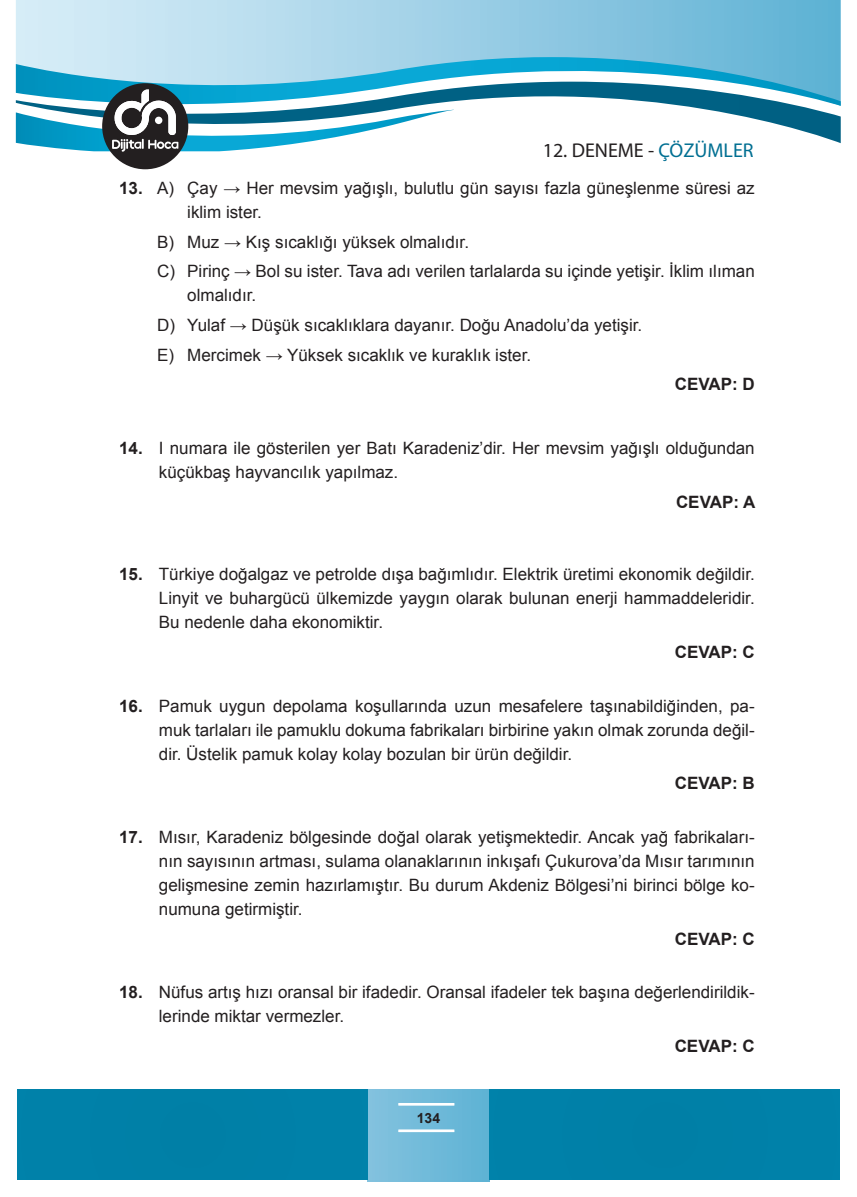
<style>
.page{position:relative;width:857px;height:1197px;background:#fff}
.page>*{position:absolute;margin:0;border:0;box-sizing:border-box;transform-origin:0 0}
.t1{font:20px "Myriad Pro";color:#231f20}
.t2{font:17px/24px "Arial";color:#231f20}
.t3{font:700 17px "Arial";color:#231f20}
.t4{font:700 14px "Arial";color:#231f20}
.s1{color:#006f92}
.s2{font-weight:700}
</style>
<div class="page">
<svg style="left:16px;top:0;width:824px;height:44px;background:#9ed0e6"></svg>
<svg style="left:16px;top:44px;width:824px;height:24px;background:#90cce5"></svg>
<svg style="left:16px;top:68px;width:824px;height:75px"></svg>
<div style="left:367px;top:1089px;width:122px;height:92px;background:linear-gradient(to right,#85c3df,#5fb3d5)"></div>
<hr style="left:398px;top:1102px;width:56px;height:1px;background:#fff">
<hr style="left:398px;top:1103px;width:56px;height:1px;background:#fff">
<hr style="left:398px;top:1104px;width:56px;height:1px;background:#fff">
<hr style="left:398px;top:1129px;width:56px;height:1px;background:#fff">
<hr style="left:398px;top:1130px;width:56px;height:1px;background:#fff">
<hr style="left:398px;top:1131px;width:56px;height:1px;background:#fff">
<div style="left:17px;top:1089px;width:350px;height:90px;background:#0080a8"></div>
<div style="left:489px;top:1089px;width:350px;height:90px;background:#0080a8"></div>
<div style="left:102px;top:83px;width:86px;height:86px;background:#231f20;border-radius:50%"></div>
<svg style="left:16px;top:89px;width:437px;height:67px"></svg>
<p class="t1" style="left:542px;top:138px;width:212px">12. DENEME - <span class="s1">ÇÖZÜMLER</span></p>
<p class="t2" style="left:187px;top:176px;width:568px;text-indent:-68px"><span class="s2">13.</span> A) Çay → Her mevsim yağışlı, bulutlu gün sayısı fazla güneşlenme süresi az iklim ister.</p>
<p class="t2" style="left:157px;top:227px;width:598px;line-height:29.6px">B) Muz → Kış sıcaklığı yüksek olmalıdır.<br>C) Pirinç → Bol su ister. Tava adı verilen tarlalarda su içinde yetişir. İklim ılıman</p>
<p class="t2" style="left:157px;top:281px;width:486px;line-height:29.6px;text-indent:30px">olmalıdır.<br>D) Yulaf → Düşük sıcaklıklara dayanır. Doğu Anadolu’da yetişir.<br>E) Mercimek → Yüksek sıcaklık ve kuraklık ister.</p>
<p class="t3" style="left:674px;top:373px;width:81px">CEVAP: D</p>
<p class="t2" style="left:159px;top:436px;width:597px;text-indent:-40px"><span class="s2">14.</span> I numara ile gösterilen yer Batı Karadeniz’dir. Her mevsim yağışlı olduğundan küçükbaş hayvancılık yapılmaz.</p>
<p class="t3" style="left:675px;top:491px;width:81px">CEVAP: A</p>
<p class="t2" style="left:159px;top:562px;width:597px;text-align:justify;text-indent:-40px"><span class="s2">15.</span> Türkiye doğalgaz ve petrolde dışa bağımlıdır. Elektrik üretimi ekonomik değildir.<br>Linyit ve buhargücü ülkemizde yaygın olarak bulunan enerji hammaddeleridir.<br>Bu nedenle daha ekonomiktir.</p>
<p class="t3" style="left:674px;top:640px;width:81px">CEVAP: C</p>
<p class="t2" style="left:159px;top:693px;width:597px;text-align:justify;text-indent:-40px"><span class="s2">16.</span> Pamuk uygun depolama koşullarında uzun mesafelere taşınabildiğinden, pa&shy;muk tarlaları ile pamuklu dokuma fabrikaları birbirine yakın olmak zorunda değil&shy;dir. Üstelik pamuk kolay kolay bozulan bir ürün değildir.</p>
<p class="t3" style="left:674px;top:772px;width:81px">CEVAP: B</p>
<p class="t2" style="left:159px;top:825px;width:597px;text-align:justify;text-indent:-40px"><span class="s2">17.</span> Mısır, Karadeniz bölgesinde doğal olarak yetişmektedir. Ancak yağ fabrikaları&shy;nın sayısının artması, sulama olanaklarının inkışafı Çukurova’da Mısır tarımının gelişmesine zemin hazırlamıştır. Bu durum Akdeniz Bölgesi’ni birinci bölge ko&shy;numuna getirmiştir.</p>
<p class="t3" style="left:674px;top:927px;width:81px">CEVAP: C</p>
<p class="t2" style="left:159px;top:980px;width:597px;text-indent:-40px"><span class="s2">18.</span> Nüfus artış hızı oransal bir ifadedir. Oransal ifadeler tek başına değerlendirildik&shy;lerinde miktar vermezler.</p>
<p class="t3" style="left:674px;top:1034px;width:81px">CEVAP: C</p>
<p class="t4" style="left:416px;top:1108px;width:25px">134</p>
</div>
